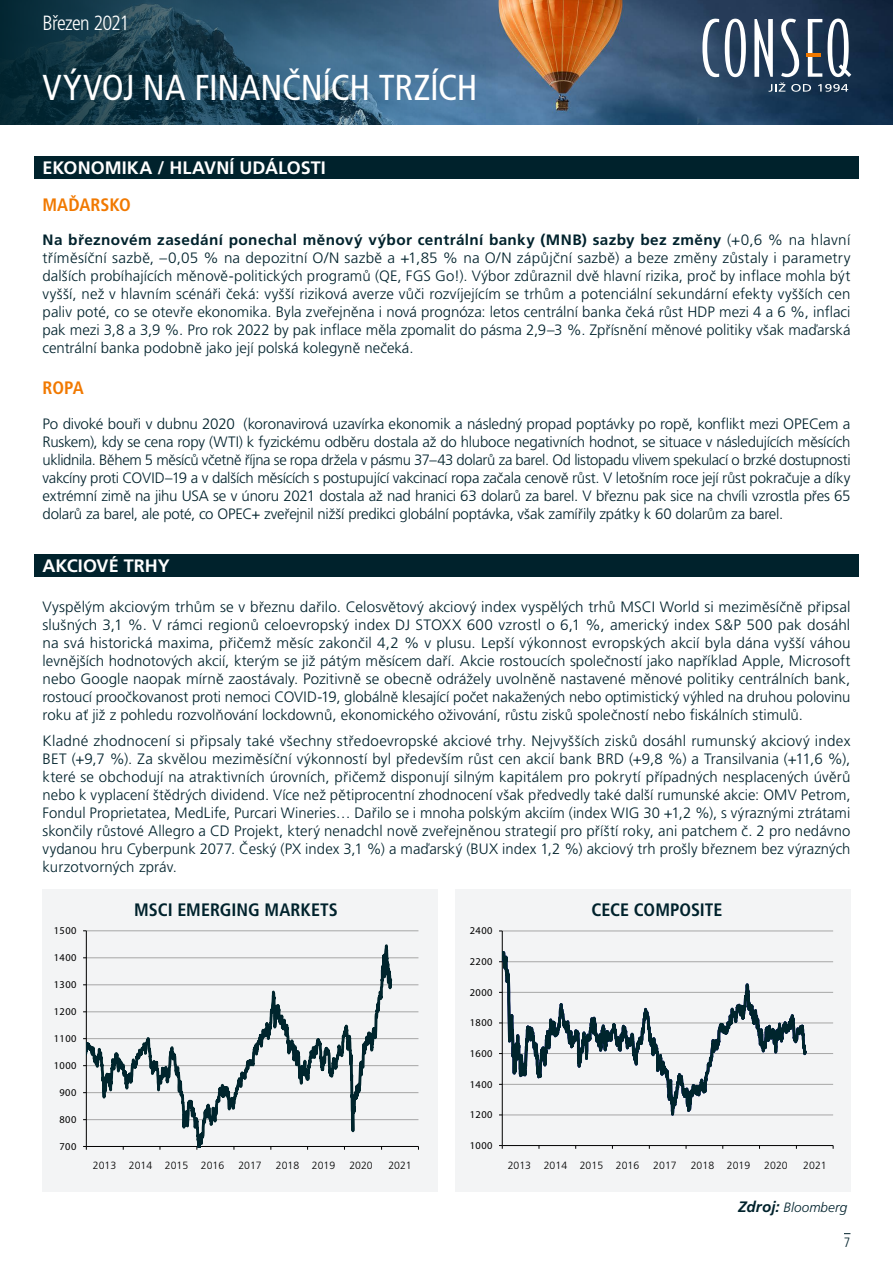
<style>
.page{position:relative;width:893px;height:1263px;background:#fff}
.page>*{position:absolute;margin:0;border:0;box-sizing:border-box;transform-origin:0 0}
.t1{font:condensed 36px "Frutiger LT Pro";letter-spacing:-.01em;color:#fff}
.t2{font:300 condensed 20.55px "Frutiger LT Pro";letter-spacing:-.035em;color:#fff}
.t3{font:700 18px "Frutiger LT Pro";color:#fff}
.t4{font:700 condensed 18px "Frutiger LT Pro";color:#00222c}
.t5{font:700 condensed 18px "Frutiger LT Pro";color:#f17900}
.t6{font:300 15px/18px "Frutiger LT Pro";color:#00222c;text-align:justify}
.t7{font:italic 300 13.5px "Frutiger LT Pro";letter-spacing:.005em;color:#00222c}
.t8{font:300 condensed 13.5px "Frutiger LT Pro";color:#00222c}
.t9{font:300 10.5px "Frutiger LT Pro";color:#000}
.t10{font:10.5px "Myriad Pro";letter-spacing:.04em;color:#000}
.s1{font-weight:700}
.s2{font-weight:700;font-size:15.15px}
</style>
<div class="page">
<img style="left:496px;top:0;width:397px;height:124px">
<svg style="left:0;top:0;width:496px;height:124px;background:#294f67"></svg>
<svg style="left:702px;top:19px;width:17px;height:58px"></svg>
<svg style="left:725px;top:19px;width:21px;height:58px"></svg>
<svg style="left:754px;top:19px;width:97px;height:73px"></svg>
<div style="left:455px;top:889px;width:395px;height:303px;background:#f3f4f5"></div>
<div style="left:43px;top:889px;width:395px;height:303px;background:#f3f4f5"></div>
<div style="left:34px;top:555px;width:825px;height:22px;background:#00222c"></div>
<div style="left:34px;top:156px;width:825px;height:23px;background:#00222c"></div>
<hr style="left:86px;top:1119px;width:332px;height:1px;background:#a6a6a6">
<hr style="left:86px;top:1092px;width:332px;height:1px;background:#a6a6a6">
<hr style="left:86px;top:1065px;width:332px;height:1px;background:#a6a6a6">
<hr style="left:86px;top:1038px;width:332px;height:1px;background:#a6a6a6">
<hr style="left:86px;top:1011px;width:332px;height:1px;background:#a6a6a6">
<hr style="left:86px;top:984px;width:332px;height:1px;background:#a6a6a6">
<hr style="left:86px;top:957px;width:332px;height:1px;background:#a6a6a6">
<hr style="left:86px;top:930px;width:332px;height:1px;background:#a6a6a6">
<hr style="left:86px;top:1146px;width:332px;height:1px;background:#000">
<svg style="left:83px;top:930px;width:311px;height:220px"></svg>
<hr style="left:502px;top:1115px;width:331px;height:1px;background:#a6a6a6">
<hr style="left:502px;top:1084px;width:331px;height:1px;background:#a6a6a6">
<hr style="left:502px;top:1053px;width:331px;height:1px;background:#a6a6a6">
<hr style="left:502px;top:1023px;width:331px;height:1px;background:#a6a6a6">
<hr style="left:502px;top:992px;width:331px;height:1px;background:#a6a6a6">
<hr style="left:502px;top:961px;width:331px;height:1px;background:#a6a6a6">
<hr style="left:502px;top:931px;width:331px;height:1px;background:#a6a6a6">
<hr style="left:502px;top:1145px;width:331px;height:1px;background:#000">
<svg style="left:499px;top:930px;width:310px;height:219px"></svg>
<h2 class="t2" style="left:43px;top:11px;width:88px">Březen 2021</h2>
<h1 class="t1" style="left:43px;top:67px;width:436px">VÝVOJ NA FINANČNÍCH TRZÍCH</h1>
<p class="t3" style="left:43px;top:157px;width:285px">EKONOMIKA / HLAVNÍ UDÁLOSTI</p>
<p class="t5" style="left:43px;top:194px;width:90px">MAĎARSKO</p>
<p class="t6" style="left:43px;top:231px;width:809px"><span class="s1">Na březnovém zasedání ponechal měnový výbor centrální banky (MNB) sazby bez změny</span> (+0,6 % na hlavní tříměsíční sazbě, –0,05 % na depozitní O/N sazbě a +1,85 % na O/N zápůjční sazbě) a beze změny zůstaly i parametry dalších probíhajících měnově-politických programů (QE, FGS Go!). Výbor zdůraznil dvě hlavní rizika, proč by inflace mohla být vyšší, než v hlavním scénáři čeká: vyšší riziková averze vůči rozvíjejícím se trhům a potenciální sekundární efekty vyšších cen paliv poté, co se otevře ekonomika. Byla zveřejněna i nová prognóza: letos centrální banka čeká růst HDP mezi 4 a 6 %, inflaci pak mezi 3,8 a 3,9 %. Pro rok 2022 by pak inflace měla zpomalit do pásma 2,9–3 %. Zpřísnění měnové politiky však maďarská centrální banka podobně jako její polská kolegyně nečeká.</p>
<p class="t5" style="left:43px;top:377px;width:43px">ROPA</p>
<p class="t6" style="left:43px;top:415px;width:810px">Po divoké bouři v dubnu 2020 (koronavirová uzavírka ekonomik a následný propad poptávky po ropě, konflikt mezi OPECem a Ruskem), kdy se cena ropy (WTI) k fyzickému odběru dostala až do hluboce negativních hodnot, se situace v následujících měsících uklidnila. Během 5 měsíců včetně října se ropa držela v pásmu 37–43 dolarů za barel. Od listopadu vlivem spekulací o brzké dostupnosti vakcíny proti COVID–19 a v dalších měsících s postupující vakcinací ropa začala cenově růst. V letošním roce její růst pokračuje a díky extrémní zimě na jihu USA se v únoru 2021 dostala až nad hranici 63 dolarů za barel. V březnu pak sice na chvíli vzrostla přes 65 dolarů za barel, ale poté, co OPEC+ zveřejnil nižší predikci globální poptávka, však zamířily zpátky k 60 dolarům za barel.</p>
<p class="t3" style="left:43px;top:555px;width:129px">AKCIOVÉ TRHY</p>
<p class="t6" style="left:43px;top:598px;width:809px">Vyspělým akciovým trhům se v březnu dařilo. Celosvětový akciový index vyspělých trhů MSCI World si meziměsíčně připsal slušných 3,1 %. V rámci regionů celoevropský index DJ STOXX 600 vzrostl o 6,1 %, americký index S&amp;P 500 pak dosáhl na svá historická maxima, přičemž měsíc zakončil 4,2 % v plusu. Lepší výkonnost evropských akcií byla dána vyšší váhou levnějších hodnotových akcií, kterým se již pátým měsícem daří. Akcie rostoucích společností jako například Apple, Microsoft nebo Google naopak mírně zaostávaly. Pozitivně se obecně odrážely uvolněně nastavené měnové politiky centrálních bank, rostoucí proočkovanost proti nemoci COVID-19, globálně klesající počet nakažených nebo optimistický výhled na druhou polovinu roku ať již z pohledu rozvolňování lockdownů, ekonomického oživování, růstu zisků společností nebo fiskálních stimulů.</p>
<p class="t6" style="left:43px;top:732px;width:809px">Kladné zhodnocení si připsaly také všechny středoevropské akciové trhy. Nejvyšších zisků dosáhl rumunský akciový index BET (+9,7 %). Za skvělou meziměsíční výkonností byl především růst cen akcií bank BRD (+9,8 %) a Transilvania (+11,6 %), které se obchodují na atraktivních úrovních, přičemž disponují silným kapitálem pro pokrytí případných nesplacených úvěrů nebo k vyplacení štědrých dividend. Více než pětiprocentní zhodnocení však předvedly také další rumunské akcie: OMV Petrom, Fondul Proprietatea, MedLife, Purcari Wineries… Dařilo se i mnoha polským akciím (index WIG 30 +1,2 %), s výraznými ztrátami skončily růstové Allegro a CD Projekt, který nenadchl nově zveřejněnou strategií pro příští roky, ani patchem č. 2 pro nedávno vydanou hru Cyberpunk 2077. Český (PX index 3,1 %) a maďarský (BUX index 1,2 %) akciový trh prošly březnem bez výrazných kurzotvorných zpráv.</p>
<p class="t10" style="left:54px;top:924px;width:24px">1500</p>
<p class="t10" style="left:54px;top:951px;width:24px">1400</p>
<p class="t10" style="left:54px;top:978px;width:24px">1300</p>
<p class="t10" style="left:54px;top:1005px;width:24px">1200</p>
<p class="t10" style="left:54px;top:1032px;width:24px">1100</p>
<p class="t10" style="left:54px;top:1059px;width:24px">1000</p>
<p class="t10" style="left:60px;top:1086px;width:19px">900</p>
<p class="t10" style="left:60px;top:1113px;width:19px">800</p>
<p class="t10" style="left:60px;top:1140px;width:19px">700</p>
<p class="t4" style="left:134px;top:899px;width:205px">MSCI EMERGING MARKETS</p>
<p class="t4" style="left:591px;top:899px;width:133px">CECE COMPOSITE</p>
<p class="t10" style="left:470px;top:924px;width:24px">2400</p>
<p class="t10" style="left:470px;top:955px;width:24px">2200</p>
<p class="t10" style="left:470px;top:986px;width:24px">2000</p>
<p class="t10" style="left:470px;top:1016px;width:24px">1800</p>
<p class="t10" style="left:470px;top:1047px;width:24px">1600</p>
<p class="t10" style="left:470px;top:1078px;width:24px">1400</p>
<p class="t10" style="left:470px;top:1108px;width:24px">1200</p>
<p class="t10" style="left:470px;top:1139px;width:24px">1000</p>
<p class="t9" style="left:93px;top:1159px;width:133px">2013 2014 2015 2016</p>
<p class="t9" style="left:238px;top:1159px;width:25px">2017</p>
<p class="t9" style="left:276px;top:1159px;width:61px">2018 2019</p>
<p class="t9" style="left:349px;top:1159px;width:25px">2020</p>
<p class="t9" style="left:388px;top:1159px;width:25px">2021</p>
<p class="t9" style="left:508px;top:1159px;width:133px">2013 2014 2015 2016</p>
<p class="t9" style="left:653px;top:1159px;width:25px">2017</p>
<p class="t9" style="left:691px;top:1159px;width:61px">2018 2019</p>
<p class="t9" style="left:764px;top:1159px;width:25px">2020</p>
<p class="t9" style="left:803px;top:1159px;width:25px">2021</p>
<p class="t7" style="left:738px;top:1199px;width:111px"><span class="s2">Zdroj:</span> Bloomberg</p>
<p class="t8" style="left:844px;top:1234px;width:8px">7</p>
</div>
